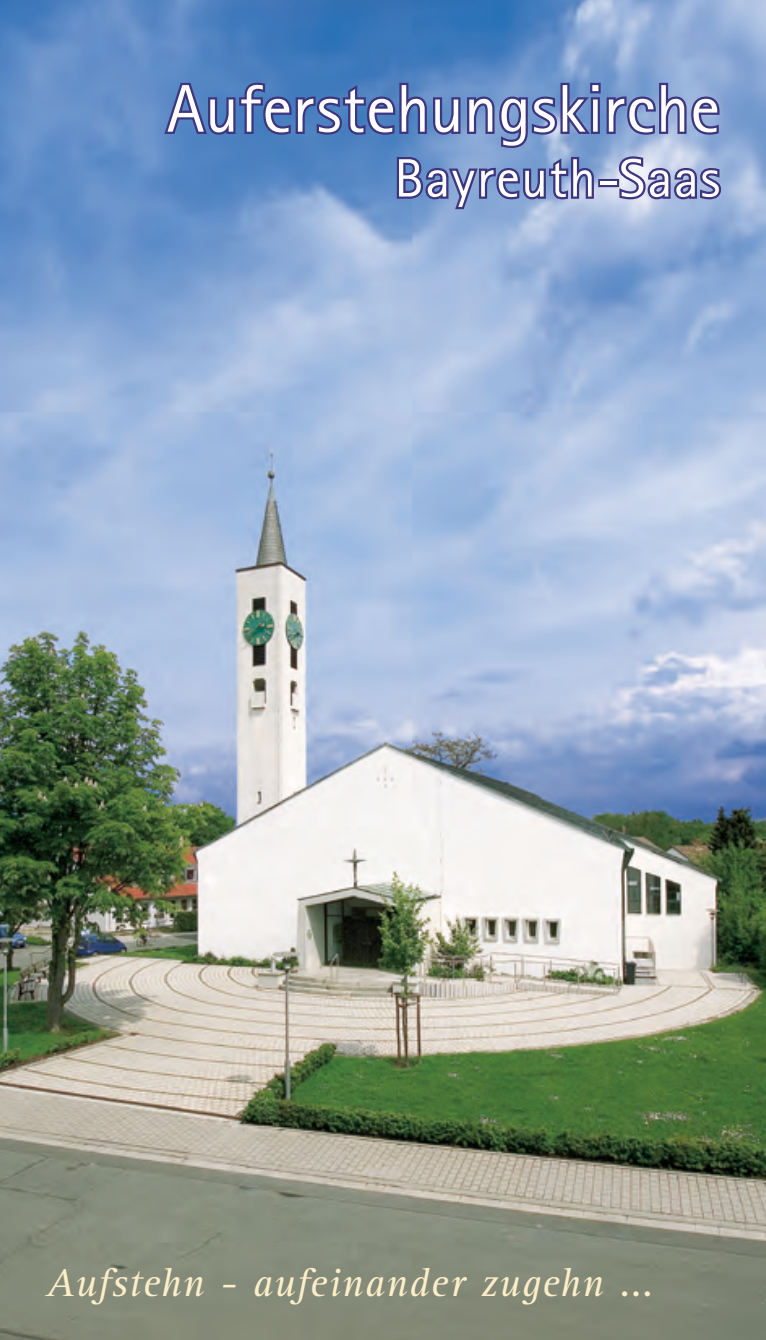
<style>
.page{position:relative;width:766px;height:1340px;background:#fff}
.page>*{position:absolute;margin:0;border:0;box-sizing:border-box;transform-origin:0 0}
.t1{font:67.5px "Rotis Sans Serif";letter-spacing:.01em;color:#fff}
.t2{font:54px "Rotis Sans Serif";letter-spacing:.03em;color:#fff}
.t3{font:italic 40.5px "Rotis Serif";letter-spacing:.02em;color:#fceec8}
</style>
<div class="page">
<img style="left:0;top:0;width:765px;height:1339px">
<div style="left:590px;top:97px;width:9px;height:37px;border:4px solid #3e357f"></div>
<div style="left:590px;top:83px;width:10px;height:10px;border:4px solid #3e357f"></div>
<svg style="left:604px;top:81px;width:117px;height:56px;background:#6c7bb3"></svg>
<svg style="left:162px;top:80px;width:434px;height:138px;background:#5b7ab6"></svg>
<div style="left:598px;top:179px;width:21px;height:8px;border:4px solid #3e357f"></div>
<svg style="left:616px;top:154px;width:107px;height:48px;background:#8589b8"></svg>
<h1 class="t1" style="left:167px;top:69px;width:554px">Auferstehungskirche</h1>
<h2 class="t2" style="left:394px;top:146px;width:327px">Bayreuth-Saas</h2>
<p class="t3" style="left:46px;top:1259px;width:608px">Aufstehn - aufeinander zugehn ...</p>
</div>
